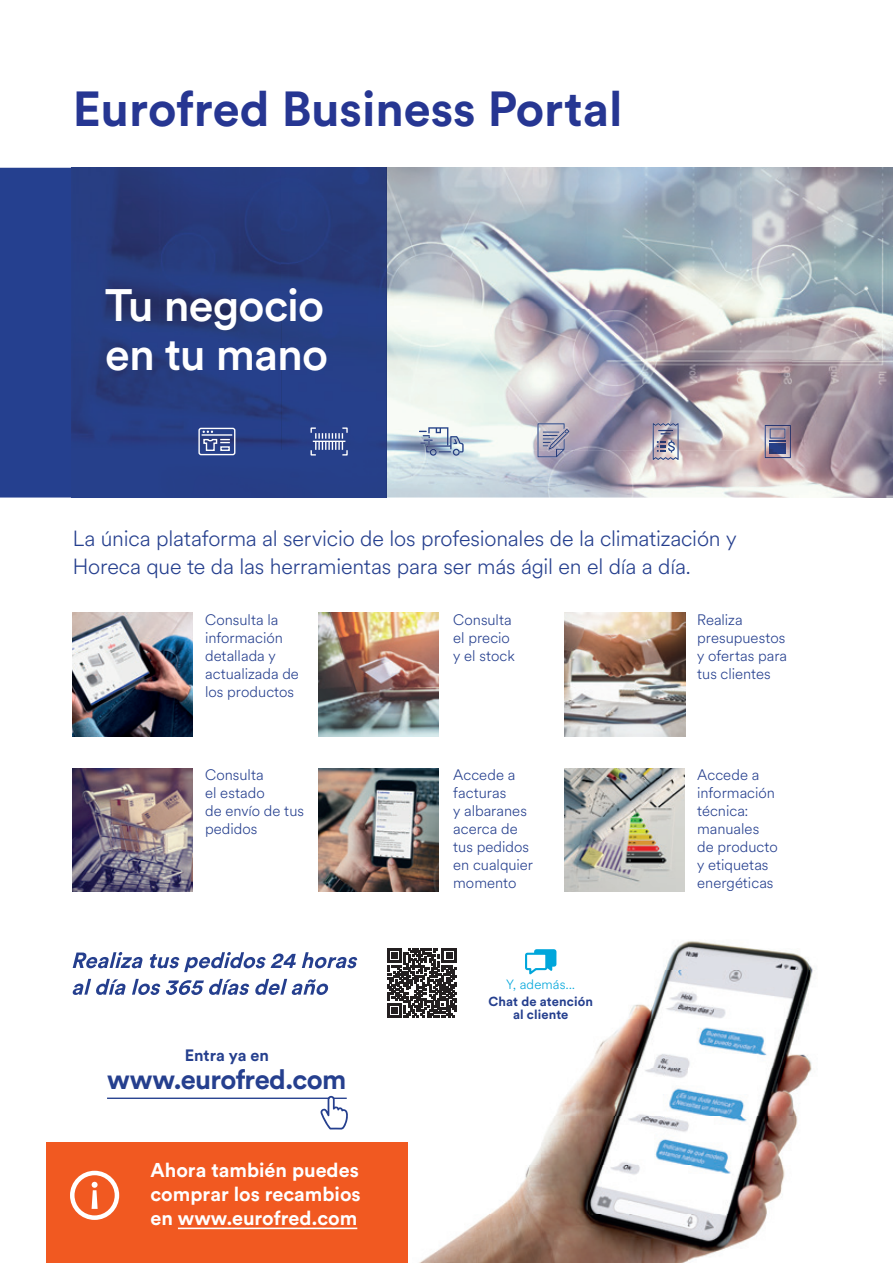
<style>
.page{position:relative;width:893px;height:1263px;background:#fff}
.page>*{position:absolute;margin:0;border:0;box-sizing:border-box;transform-origin:0 0}
.t1{font:700 48.75px "Circular Std";color:#263692}
.t2{font:500 45px/49.5px "Circular Std";letter-spacing:-.02em;color:#fff}
.t3{font:700 27.3px "Circular Std";letter-spacing:-.025em;color:#253f8e}
.t4{font:300 21.6px/28.2px "Circular Air";letter-spacing:-.01em;color:#253f8e}
.t5{font:700 19.8px/23.7px "Circular Std";color:#fff;text-align:justify}
.t6{font:700 16.35px "Circular Std";color:#253f8e}
.t7{font:300 15px/18px "Circular Air";color:#253f8e}
.t8{font:300 13.35px "Circular Air";letter-spacing:.01em;color:#00a6db}
.t9{font:700 13.05px/13px "Circular Std";letter-spacing:.005em;color:#253f8e;text-align:center}
</style>
<div class="page">
<img style="left:419px;top:941px;width:394px;height:322px">
<hr style="left:107px;top:1097px;width:240px;height:2px;background:#253f8e">
<svg style="left:320px;top:1096px;width:28px;height:33px"></svg>
<img style="left:386px;top:168px;width:507px;height:329px">
<svg style="left:0;top:168px;width:386px;height:329px;background:#263d83"></svg>
<svg style="left:310px;top:427px;width:38px;height:29px"></svg>
<img style="left:537px;top:423px;width:28px;height:34px">
<img style="left:547px;top:427px;width:22px;height:24px">
<img style="left:548px;top:429px;width:21px;height:21px">
<hr style="left:202px;top:434px;width:30px;height:2px;background:#fff">
<div style="left:198px;top:428px;width:37px;height:27px;border:1px solid #fff;border-radius:2px"></div>
<svg style="left:203px;top:431px;width:28px;height:21px"></svg>
<img style="left:426px;top:436px;width:38px;height:17px">
<svg style="left:453px;top:439px;width:4px;height:5px"></svg>
<img style="left:430px;top:449px;width:30px;height:7px">
<img style="left:419px;top:431px;width:9px;height:13px">
<img style="left:428px;top:427px;width:20px;height:19px">
<img style="left:653px;top:423px;width:26px;height:37px">
<img style="left:658px;top:430px;width:15px;height:4px">
<svg style="left:657px;top:440px;width:18px;height:13px"></svg>
<img style="left:765px;top:425px;width:26px;height:33px">
<svg style="left:770px;top:441px;width:15px;height:13px"></svg>
<img style="left:73px;top:613px;width:120px;height:123px">
<img style="left:319px;top:613px;width:120px;height:123px">
<img style="left:565px;top:768px;width:120px;height:124px">
<img style="left:319px;top:768px;width:120px;height:124px">
<img style="left:73px;top:768px;width:120px;height:124px">
<img style="left:565px;top:613px;width:120px;height:123px">
<svg style="left:73px;top:952px;width:284px;height:20px"></svg>
<svg style="left:72px;top:979px;width:257px;height:16px"></svg>
<div style="left:47px;top:1142px;width:361px;height:121px;background:#f15921"></div>
<hr style="left:178px;top:1227px;width:179px;height:2px;background:#fff">
<svg style="left:92px;top:1182px;width:6px;height:27px"></svg>
<div style="left:70px;top:1171px;width:49px;height:49px;border:4px solid #fff;border-radius:50%"></div>
<svg style="left:387px;top:948px;width:69px;height:70px"></svg>
<svg style="left:525px;top:949px;width:31px;height:25px"></svg>
<h1 class="t1" style="left:73px;top:77px;width:551px">Eurofred Business Portal</h1>
<h2 class="t2" style="left:105px;top:279px;width:224px">Tu negocio en tu mano</h2>
<h3 class="t4" style="left:73px;top:524px;width:665px">La única plataforma al servicio de los profesionales de la climatización y<br>Horeca que te da las herramientas para ser más ágil en el día a día.</h3>
<p class="t7" style="left:205px;top:610px;width:95px">Consulta la información detallada y actualizada de los productos</p>
<p class="t7" style="left:453px;top:610px;width:63px">Consulta el precio y el stock</p>
<p class="t7" style="left:697px;top:610px;width:92px">Realiza presupuestos y ofertas para tus clientes</p>
<p class="t7" style="left:205px;top:765px;width:100px">Consulta<br>el estado<br>de envío de tus pedidos</p>
<p class="t6" style="left:185px;top:1045px;width:86px">Entra ya en</p>
<h3 class="t3" style="left:107px;top:1062px;width:241px">www.eurofred.com</h3>
<h3 class="t5" style="left:151px;top:1158px;width:212px">Ahora también puedes comprar los recambios en www.eurofred.com</h3>
<p class="t7" style="left:453px;top:765px;width:82px">Accede a facturas<br>y albaranes acerca de tus pedidos en cualquier momento</p>
<p class="t7" style="left:697px;top:765px;width:82px">Accede a información técnica: manuales de producto y etiquetas energéticas</p>
<p class="t8" style="left:506px;top:975px;width:71px">Y, además...</p>
<p class="t9" style="left:488px;top:994px;width:106px">Chat de atención al cliente</p>
</div>
